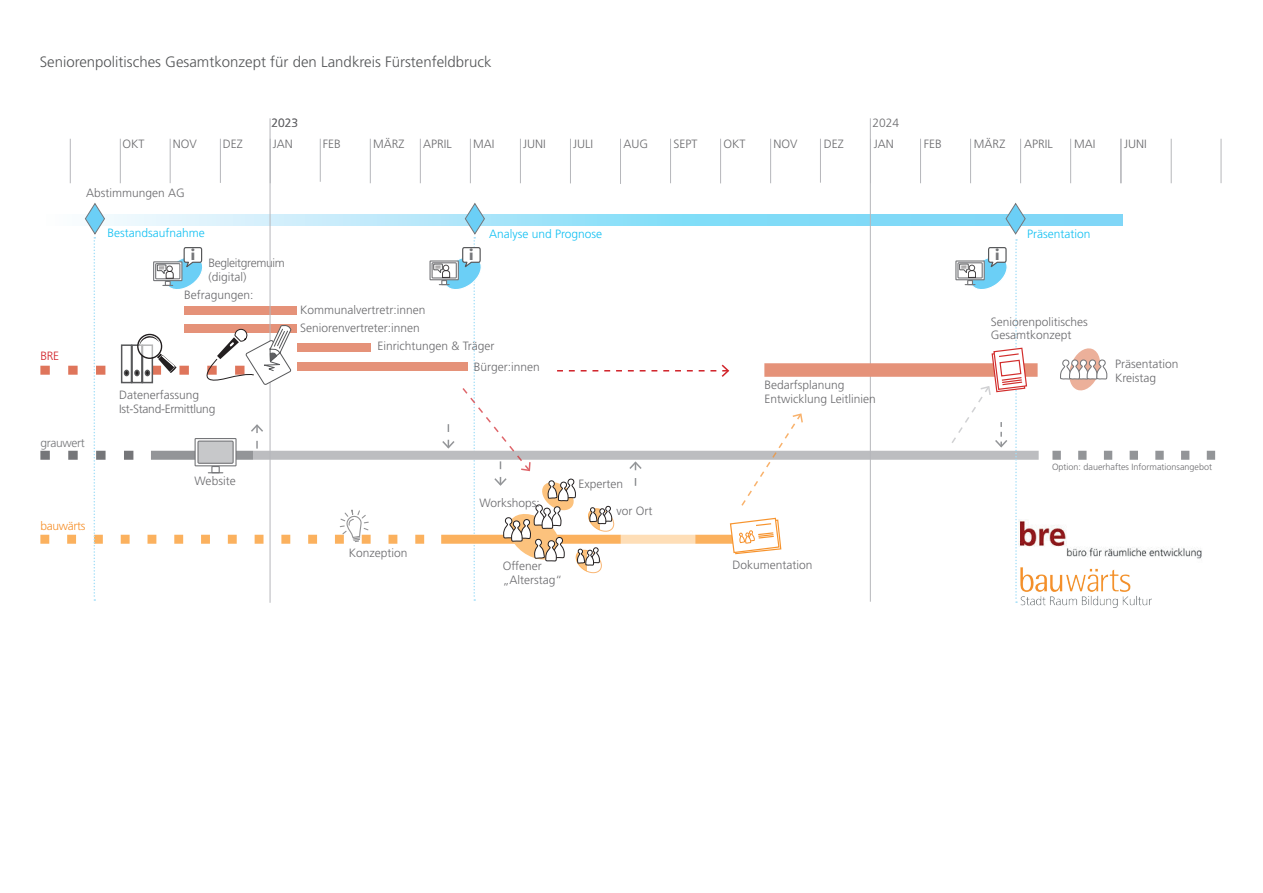
<style>
.page{position:relative;width:1263px;height:893px;background:#fff}
.page>*{position:absolute;margin:0;border:0;box-sizing:border-box;transform-origin:0 0}
.t1{font:300 15px "Frutiger LT Std";color:#545557}
.t2{font:700 14.4px "Futura";color:#757679}
.t3{font:300 12px/13.5px "Frutiger LT Std";color:#6b6b6e}
.t4{font:300 12px/13.5px "Frutiger LT Std";letter-spacing:-.025em;color:#6b6b6e}
.t5{font:300 12px "Frutiger LT Std";color:#12c0f2}
.t6{font:300 12px "Frutiger LT Std";letter-spacing:-.025em;color:#f6902b}
.t7{font:300 12px "Frutiger LT Std";letter-spacing:-.025em;color:#757679}
.t8{font:300 12px "Frutiger LT Std";color:#d1232a}
.t9{font:300 9px "Frutiger LT Std";color:#6b6b6e}
</style>
<div class="page">
<div style="left:253px;top:451px;width:786px;height:9px;background:#bcbdc0"></div>
<div style="left:297px;top:362px;width:171px;height:9px;background:#e59279"></div>
<div style="left:41px;top:214px;width:1082px;height:11px;background:#80d8f7"></div>
<hr style="left:170px;top:139px;width:1px;height:44px;background:#b6b7bb">
<hr style="left:320px;top:139px;width:1px;height:43px;background:#b6b7bb">
<hr style="left:370px;top:139px;width:1px;height:44px;background:#b6b7bb">
<hr style="left:420px;top:139px;width:1px;height:44px;background:#b6b7bb">
<hr style="left:470px;top:139px;width:1px;height:44px;background:#b6b7bb">
<hr style="left:520px;top:139px;width:1px;height:44px;background:#b6b7bb">
<hr style="left:570px;top:139px;width:1px;height:44px;background:#b6b7bb">
<hr style="left:620px;top:139px;width:1px;height:45px;background:#b6b7bb">
<hr style="left:670px;top:139px;width:1px;height:44px;background:#b6b7bb">
<hr style="left:720px;top:139px;width:1px;height:44px;background:#b6b7bb">
<hr style="left:770px;top:139px;width:1px;height:44px;background:#b6b7bb">
<hr style="left:820px;top:139px;width:1px;height:44px;background:#b6b7bb">
<hr style="left:920px;top:139px;width:1px;height:44px;background:#b6b7bb">
<hr style="left:970px;top:139px;width:1px;height:44px;background:#b6b7bb">
<hr style="left:1020px;top:139px;width:1px;height:44px;background:#b6b7bb">
<hr style="left:1070px;top:139px;width:1px;height:44px;background:#b6b7bb">
<hr style="left:1120px;top:139px;width:1px;height:44px;background:#b6b7bb">
<hr style="left:70px;top:139px;width:1px;height:44px;background:#b6b7bb">
<hr style="left:120px;top:139px;width:1px;height:44px;background:#b6b7bb">
<hr style="left:220px;top:139px;width:1px;height:44px;background:#b6b7bb">
<hr style="left:270px;top:118px;width:1px;height:485px;background:#b6b7bb">
<hr style="left:870px;top:118px;width:1px;height:484px;background:#b6b7bb">
<hr style="left:1221px;top:139px;width:1px;height:44px;background:#b6b7bb">
<hr style="left:1121px;top:139px;width:1px;height:44px;background:#b6b7bb">
<hr style="left:1171px;top:139px;width:1px;height:44px;background:#b6b7bb">
<div style="left:764px;top:363px;width:273px;height:14px;background:#e59279"></div>
<svg style="left:1060px;top:348px;width:47px;height:43px"></svg>
<div style="left:429px;top:260px;width:30px;height:20px;border:1px solid #757679"></div>
<div style="left:431px;top:262px;width:26px;height:17px;border:1px solid #757679"></div>
<svg style="left:1052px;top:451px;width:163px;height:9px"></svg>
<svg style="left:433px;top:203px;width:371px;height:398px"></svg>
<svg style="left:40px;top:202px;width:384px;height:399px"></svg>
<img style="left:1028px;top:522px;width:174px;height:37px">
<img style="left:1020px;top:568px;width:131px;height:39px">
<svg style="left:950px;top:203px;width:78px;height:400px"></svg>
<p class="t1" style="left:40px;top:53px;width:453px">Seniorenpolitisches Gesamtkonzept für den Landkreis Fürstenfeldbruck</p>
<p class="t3" style="left:271px;top:116px;width:28px">2023</p>
<p class="t3" style="left:872px;top:116px;width:28px">2024</p>
<p class="t3" style="left:123px;top:137px;width:23px">OKT</p>
<p class="t3" style="left:173px;top:137px;width:25px">NOV</p>
<p class="t3" style="left:223px;top:137px;width:22px">DEZ</p>
<p class="t3" style="left:273px;top:137px;width:22px">JAN</p>
<p class="t3" style="left:323px;top:137px;width:19px">FEB</p>
<p class="t3" style="left:373px;top:137px;width:33px">MÄRZ</p>
<p class="t3" style="left:423px;top:137px;width:30px">APRIL</p>
<p class="t3" style="left:473px;top:137px;width:23px">MAI</p>
<p class="t3" style="left:523px;top:137px;width:24px">JUNI</p>
<p class="t3" style="left:573px;top:137px;width:21px">JULI</p>
<p class="t3" style="left:623px;top:137px;width:26px">AUG</p>
<p class="t3" style="left:673px;top:137px;width:25px">SEPT</p>
<p class="t3" style="left:723px;top:137px;width:23px">OKT</p>
<p class="t3" style="left:774px;top:137px;width:25px">NOV</p>
<p class="t3" style="left:824px;top:137px;width:22px">DEZ</p>
<p class="t3" style="left:874px;top:137px;width:22px">JAN</p>
<p class="t3" style="left:924px;top:137px;width:19px">FEB</p>
<p class="t3" style="left:974px;top:137px;width:33px">MÄRZ</p>
<p class="t3" style="left:1024px;top:137px;width:30px">APRIL</p>
<p class="t3" style="left:1074px;top:137px;width:23px">MAI</p>
<p class="t3" style="left:1124px;top:137px;width:24px">JUNI</p>
<p class="t3" style="left:86px;top:186px;width:100px">Abstimmungen AG</p>
<p class="t5" style="left:107px;top:226px;width:99px">Bestandsaufnahme</p>
<p class="t2" style="left:191px;top:245px;width:6px">i</p>
<p class="t4" style="left:208px;top:257px;width:78px">Begleitgremuim (digital)</p>
<p class="t8" style="left:40px;top:349px;width:20px">BRE</p>
<p class="t7" style="left:40px;top:436px;width:46px">grauwert</p>
<p class="t6" style="left:40px;top:519px;width:47px">bauwärts</p>
<p class="t3" style="left:184px;top:288px;width:71px">Befragungen:</p>
<p class="t4" style="left:119px;top:388px;width:98px">Datenerfassung<br>Ist-Stand-Ermittlung</p>
<p class="t3" style="left:195px;top:475px;width:43px">Website</p>
<p class="t2" style="left:469px;top:245px;width:6px">i</p>
<p class="t5" style="left:489px;top:227px;width:115px">Analyse und Prognose</p>
<p class="t5" style="left:1027px;top:227px;width:65px">Präsentation</p>
<p class="t2" style="left:995px;top:245px;width:6px">i</p>
<p class="t3" style="left:300px;top:303px;width:127px">Kommunalvertretr:innen</p>
<p class="t3" style="left:300px;top:321px;width:121px">Seniorenvertreter:innen</p>
<p class="t3" style="left:378px;top:339px;width:118px">Einrichtungen &amp; Träger</p>
<p class="t3" style="left:474px;top:360px;width:68px">Bürger:innen</p>
<p class="t3" style="left:764px;top:379px;width:113px">Bedarfsplanung<br>Entwicklung Leitlinien</p>
<p class="t3" style="left:991px;top:315px;width:99px">Seniorenpolitisches<br>Gesamtkonzept</p>
<p class="t3" style="left:1115px;top:357px;width:65px">Präsentation<br>Kreistag</p>
<p class="t3" style="left:349px;top:546px;width:60px">Konzeption</p>
<p class="t3" style="left:479px;top:496px;width:62px">Workshops:</p>
<p class="t3" style="left:503px;top:560px;width:61px">Offener „Alterstag“</p>
<p class="t3" style="left:578px;top:478px;width:46px">Experten</p>
<p class="t3" style="left:617px;top:504px;width:37px">vor Ort</p>
<p class="t3" style="left:732px;top:558px;width:82px">Dokumentation</p>
<p class="t9" style="left:1052px;top:461px;width:162px">Option: dauerhaftes Informationsangebot</p>
</div>
